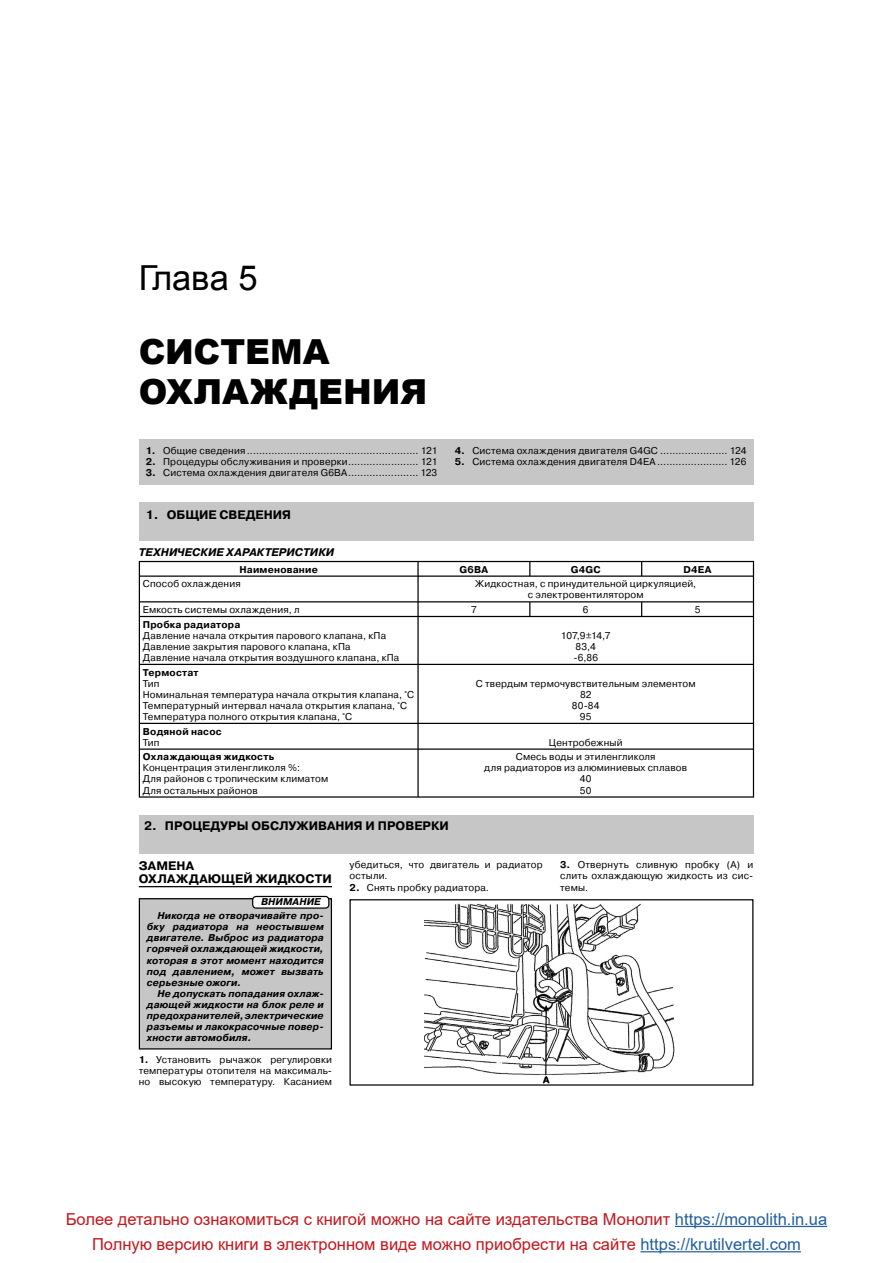
<style>
.page{position:relative;width:893px;height:1263px;background:#fff}
.page>*{position:absolute;margin:0;border:0;box-sizing:border-box;transform-origin:0 0}
.t1{font:900 34.5px/39.5px "Arial";letter-spacing:.005em;color:#000}
.t2{font:34.5px "Arial";letter-spacing:-.005em;color:#000}
.t3{font:16.5px "Arial";color:#c4161c}
.t4{font:700 12.3px/12.3px "Pragmatica C";color:#000}
.t5{font:italic 700 11.1px "Pragmatica C";letter-spacing:.005em;color:#000}
.t6{font:9.9px/11.1px "Pragmatica C";letter-spacing:.02em;color:#000;text-align:center}
.t7{font:italic 700 9.9px/11.1px "Pragmatica C";letter-spacing:.015em;color:#000;text-align:justify}
.t8{font:700 9.9px "Pragmatica C";letter-spacing:.02em;color:#000}
.s1{font-weight:700}
.s2{color:#215e9e}
</style>
<div class="page">
<div style="left:139px;top:439px;width:614px;height:46px;background:#c6c6c6"></div>
<hr style="left:139px;top:561px;width:279px;height:1px;background:#000">
<hr style="left:418px;top:561px;width:112px;height:1px;background:#000">
<svg style="left:417px;top:562px;width:2px;height:13px"></svg>
<hr style="left:530px;top:561px;width:112px;height:1px;background:#000">
<svg style="left:529px;top:562px;width:1px;height:13px"></svg>
<hr style="left:642px;top:561px;width:112px;height:1px;background:#000">
<svg style="left:641px;top:562px;width:1px;height:13px"></svg>
<hr style="left:139px;top:575px;width:279px;height:2px;background:#000">
<hr style="left:418px;top:575px;width:112px;height:2px;background:#000">
<hr style="left:417px;top:577px;width:2px;height:24px;background:#000">
<hr style="left:530px;top:575px;width:224px;height:2px;background:#000">
<hr style="left:139px;top:601px;width:279px;height:1px;background:#000">
<svg style="left:139px;top:562px;width:1px;height:54px"></svg>
<hr style="left:418px;top:601px;width:112px;height:1px;background:#000">
<svg style="left:417px;top:602px;width:2px;height:14px"></svg>
<hr style="left:530px;top:601px;width:112px;height:1px;background:#000">
<svg style="left:529px;top:602px;width:1px;height:14px"></svg>
<hr style="left:642px;top:601px;width:112px;height:1px;background:#000">
<svg style="left:641px;top:602px;width:1px;height:14px"></svg>
<svg style="left:753px;top:562px;width:1px;height:54px"></svg>
<hr style="left:139px;top:616px;width:279px;height:1px;background:#000">
<hr style="left:139px;top:617px;width:1px;height:47px;background:#000">
<hr style="left:418px;top:616px;width:112px;height:1px;background:#000">
<hr style="left:417px;top:617px;width:2px;height:47px;background:#000">
<hr style="left:530px;top:616px;width:224px;height:1px;background:#000">
<hr style="left:753px;top:617px;width:1px;height:47px;background:#000">
<hr style="left:139px;top:664px;width:279px;height:1px;background:#000">
<hr style="left:139px;top:665px;width:1px;height:58px;background:#000">
<hr style="left:418px;top:664px;width:112px;height:1px;background:#000">
<hr style="left:417px;top:665px;width:2px;height:58px;background:#000">
<hr style="left:530px;top:664px;width:224px;height:1px;background:#000">
<hr style="left:753px;top:665px;width:1px;height:58px;background:#000">
<hr style="left:139px;top:723px;width:279px;height:1px;background:#000">
<svg style="left:139px;top:724px;width:1px;height:24px"></svg>
<hr style="left:418px;top:723px;width:112px;height:1px;background:#000">
<hr style="left:417px;top:724px;width:2px;height:24px;background:#000">
<hr style="left:530px;top:723px;width:224px;height:1px;background:#000">
<svg style="left:753px;top:724px;width:1px;height:24px"></svg>
<hr style="left:139px;top:748px;width:279px;height:2px;background:#000">
<hr style="left:139px;top:750px;width:1px;height:46px;background:#000">
<hr style="left:418px;top:748px;width:112px;height:2px;background:#000">
<hr style="left:417px;top:750px;width:2px;height:46px;background:#000">
<hr style="left:530px;top:748px;width:224px;height:2px;background:#000">
<hr style="left:753px;top:750px;width:1px;height:46px;background:#000">
<hr style="left:139px;top:796px;width:615px;height:2px;background:#000">
<div style="left:139px;top:502px;width:614px;height:38px;background:#c6c6c6"></div>
<hr style="left:139px;top:886px;width:193px;height:1px;background:#000">
<div style="left:139px;top:815px;width:614px;height:39px;background:#c6c6c6"></div>
<div style="left:139px;top:899px;width:192px;height:150px;background:#c6c6c6"></div>
<div style="left:139px;top:898px;width:193px;height:151px;border:1px solid #000"></div>
<div style="left:253px;top:896px;width:76px;height:12px;background:#fff;border-radius:3px"></div>
<div style="left:252px;top:896px;width:77px;height:13px;border:1px solid #000;border-radius:3px"></div>
<img style="left:424px;top:903px;width:251px;height:181px">
<div style="left:349px;top:899px;width:404px;height:187px;border:1px solid #000"></div>
<hr style="left:640px;top:1251px;width:161px;height:1px;background:#215e9e">
<hr style="left:675px;top:1226px;width:152px;height:1px;background:#215e9e">
<h1 class="t2" style="left:139px;top:255px;width:120px">Глава 5</h1>
<h1 class="t1" style="left:139px;top:331px;width:290px">СИСТЕМА<br>ОХЛАЖДЕНИЯ</h1>
<p class="t6" style="left:146px;top:445px;width:293px"><span class="s1">1.</span> Общие сведения ........................................................ 121</p>
<p class="t6" style="left:146px;top:456px;width:293px"><span class="s1">2.</span> Процедуры обслуживания и проверки ....................... 121</p>
<p class="t6" style="left:146px;top:467px;width:293px"><span class="s1">3.</span> Система охлаждения двигателя G6BA ....................... 123</p>
<p class="t4" style="left:146px;top:508px;width:147px">1. ОБЩИЕ СВЕДЕНИЯ</p>
<p class="t6" style="left:455px;top:445px;width:293px"><span class="s1">4.</span> Система охлаждения двигателя G4GC ...................... 124</p>
<p class="t6" style="left:455px;top:456px;width:293px"><span class="s1">5.</span> Система охлаждения двигателя D4EA ....................... 126</p>
<p class="t5" style="left:139px;top:546px;width:197px">ТЕХНИЧЕСКИЕ ХАРАКТЕРИСТИКИ</p>
<p class="t8" style="left:239px;top:564px;width:80px">Наименование</p>
<p class="t8" style="left:460px;top:564px;width:30px">G6BA</p>
<p class="t8" style="left:571px;top:564px;width:31px">G4GC</p>
<p class="t8" style="left:684px;top:564px;width:29px">D4EA</p>
<p class="t6" style="left:143px;top:578px;width:99px">Способ охлаждения</p>
<p class="t6" style="left:475px;top:578px;width:223px">Жидкостная, с принудительной циркуляцией, с электровентилятором</p>
<p class="t6" style="left:143px;top:604px;width:158px">Емкость системы охлаждения, л</p>
<p class="t6" style="left:471px;top:604px;width:7px">7</p>
<p class="t6" style="left:583px;top:604px;width:7px">6</p>
<p class="t6" style="left:695px;top:604px;width:7px">5</p>
<p class="t8" style="left:143px;top:619px;width:99px">Пробка радиатора</p>
<p class="t6" style="left:143px;top:630px;width:258px;text-align:left">Давление начала открытия парового клапана, кПа<br>Давление закрытия парового клапана, кПа<br>Давление начала открытия воздушного клапана, кПа</p>
<p class="t6" style="left:561px;top:630px;width:51px">107,9±14,7<br>83,4<br>-6,86</p>
<p class="t8" style="left:143px;top:667px;width:57px">Термостат</p>
<p class="t6" style="left:143px;top:678px;width:273px;text-align:left">Тип<br>Номинальная температура начала открытия клапана, °С Температурный интервал начала открытия клапана, °С Температура полного открытия клапана, °С</p>
<p class="t6" style="left:476px;top:678px;width:221px">С твердым термочувствительным элементом<br>82<br>80-84<br>95</p>
<p class="t8" style="left:143px;top:726px;width:80px">Водяной насос</p>
<p class="t6" style="left:143px;top:737px;width:18px">Тип</p>
<p class="t6" style="left:549px;top:737px;width:75px">Центробежный</p>
<p class="t8" style="left:143px;top:751px;width:133px">Охлаждающая жидкость</p>
<p class="t6" style="left:143px;top:762px;width:187px;text-align:left">Концентрация этиленгликоля %:<br>Для районов с тропическим климатом<br>Для остальных районов</p>
<p class="t6" style="left:484px;top:751px;width:204px">Смесь воды и этиленгликоля<br>для радиаторов из алюминиевых сплавов<br>40<br>50</p>
<p class="t4" style="left:144px;top:820px;width:306px">2. ПРОЦЕДУРЫ ОБСЛУЖИВАНИЯ И ПРОВЕРКИ</p>
<p class="t4" style="left:139px;top:860px;width:195px">ЗАМЕНА<br>ОХЛАЖДАЮЩЕЙ ЖИДКОСТИ</p>
<p class="t7" style="left:261px;top:897px;width:61px">ВНИМАНИЕ</p>
<p class="t7" style="left:147px;top:910px;width:178px;text-indent:10px">Никогда не отворачивайте про&shy;бку радиатора на неостывшем двигателе. Выброс из радиатора горячей охлаждающей жидкости, которая в этот момент находится под давлением, может вызвать серьезные ожоги.</p>
<p class="t7" style="left:147px;top:988px;width:178px;text-indent:10px">Не допускать попадания охлаж&shy;дающей жидкости на блок реле и предохранителей, электрические разъемы и лакокрасочные повер&shy;хности автомобиля.</p>
<p class="t6" style="left:139px;top:1054px;width:195px;text-align:justify"><span class="s1">1.</span> Установить рычажок регулировки температуры отопителя на максималь&shy;но высокую температуру. Касанием</p>
<p class="t6" style="left:349px;top:859px;width:195px;text-align:left">убедиться, что двигатель и радиатор остыли.</p>
<p class="t6" style="left:349px;top:882px;width:141px"><span class="s1">2.</span> Снять пробку радиатора.</p>
<p class="t6" style="left:560px;top:859px;width:195px;text-align:justify"><span class="s1">3.</span> Отвернуть сливную пробку (А) и слить охлаждающую жидкость из сис&shy;темы.</p>
<h2 class="t3" style="left:66px;top:1207px;width:763px">Более детально ознакомиться с книгой можно на сайте издательства Монолит <span class="s2">https://monolith.in.ua</span></h2>
<h2 class="t3" style="left:92px;top:1233px;width:710px">Полную версию книги в электронном виде можно приобрести на сайте <span class="s2">https://krutilvertel.com</span></h2>
</div>
